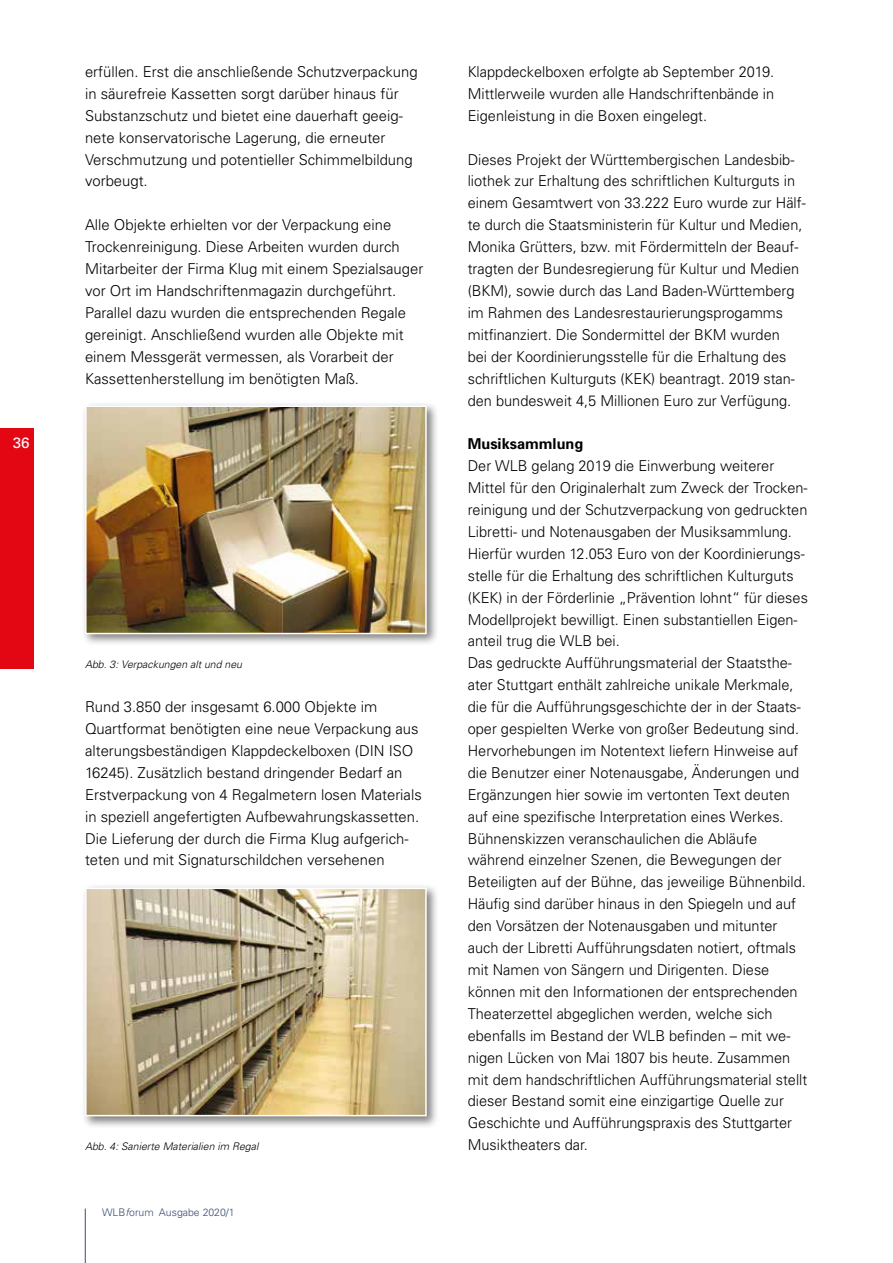
<style>
.page{position:relative;width:893px;height:1263px;background:#fff}
.page>*{position:absolute;margin:0;border:0;box-sizing:border-box;transform-origin:0 0}
.t1{font:300 15px/21.9px "Univers";color:#000}
.t2{font:700 15px "Univers";color:#000}
.t3{font:15px "Univers";color:#fff}
.t4{font:italic 300 10.5px "Univers";color:#000}
.t5{font:10.5px "Univers Light 3";color:#3a4c74}
.s1{font-family:"Univers Light Oblique 3"}
</style>
<div class="page">
<hr style="left:85px;top:1208px;width:1px;height:55px;background:#3a4c74">
<div style="left:0;top:428px;width:34px;height:240px;background:#e30613"></div>
<div style="left:81px;top:883px;width:358px;height:246px;background:#000;opacity:.5"></div>
<img style="left:88px;top:890px;width:336px;height:223px">
<div style="left:85px;top:887px;width:342px;height:229px;border:2px solid #fff"></div>
<div style="left:81px;top:401px;width:358px;height:246px;background:#000;opacity:.5"></div>
<img style="left:88px;top:408px;width:336px;height:223px">
<div style="left:85px;top:405px;width:342px;height:229px;border:2px solid #fff"></div>
<p class="t3" style="left:13px;top:434px;width:18px">36</p>
<p class="t1" style="left:85px;top:60px;width:334px">erfüllen. Erst die anschließende Schutzverpackung in säurefreie Kassetten sorgt darüber hinaus für Substanzschutz und bietet eine dauerhaft geeig&shy;nete konservatorische Lagerung, die erneuter Verschmutzung und potentieller Schimmelbildung vorbeugt.</p>
<p class="t1" style="left:85px;top:214px;width:340px">Alle Objekte erhielten vor der Verpackung eine Trockenreinigung. Diese Arbeiten wurden durch Mitarbeiter der Firma Klug mit einem Spezialsauger vor Ort im Handschriftenmagazin durchgeführt.<br>Parallel dazu wurden die entsprechenden Regale gereinigt. Anschließend wurden alle Objekte mit einem Messgerät vermessen, als Vorarbeit der Kassettenherstellung im benötigten Maß.</p>
<p class="t4" style="left:85px;top:658px;width:159px">Abb. 3: Verpackungen alt und neu</p>
<p class="t1" style="left:85px;top:695px;width:338px">Rund 3.850 der insgesamt 6.000 Objekte im Quartformat benötigten eine neue Verpackung aus alterungsbeständigen Klappdeckelboxen (DIN ISO 16245). Zusätzlich bestand dringender Bedarf an Erstverpackung von 4 Regalmetern losen Materials in speziell angefertigten Aufbewahrungskassetten.<br>Die Lieferung der durch die Firma Klug aufgerich&shy;teten und mit Signaturschildchen versehenen</p>
<p class="t4" style="left:85px;top:1140px;width:175px">Abb. 4: Sanierte Materialien im Regal</p>
<p class="t5" style="left:102px;top:1206px;width:134px">WLB<span class="s1">f</span>orum Ausgabe 2020/1</p>
<p class="t1" style="left:468px;top:60px;width:308px;text-align:justify">Klappdeckelboxen erfolgte ab September 2019.<br>Mittlerweile wurden alle Handschriftenbände in Eigenleistung in die Boxen eingelegt.</p>
<p class="t1" style="left:468px;top:148px;width:339px">Dieses Projekt der Württembergischen Landesbib&shy;liothek zur Erhaltung des schriftlichen Kulturguts in einem Gesamtwert von 33.222 Euro wurde zur Hälf&shy;te durch die Staatsministerin für Kultur und Medien, Monika Grütters, bzw. mit Fördermitteln der Beauf&shy;tragten der Bundesregierung für Kultur und Medien (BKM), sowie durch das Land Baden-Württemberg im Rahmen des Landesrestaurierungsprogamms mitfinanziert. Die Sondermittel der BKM wurden<br>bei der Koordinierungsstelle für die Erhaltung des schriftlichen Kulturguts (KEK) beantragt. 2019 stan&shy;den bundesweit 4,5 Millionen Euro zur Verfügung.</p>
<p class="t2" style="left:468px;top:434px;width:117px">Musiksammlung</p>
<p class="t1" style="left:468px;top:454px;width:342px">Der WLB gelang 2019 die Einwerbung weiterer Mittel für den Originalerhalt zum Zweck der Trocken&shy;reinigung und der Schutzverpackung von gedruckten Libretti- und Notenausgaben der Musiksammlung.<br>Hierfür wurden 12.053 Euro von der Koordinierungs&shy;stelle für die Erhaltung des schriftlichen Kulturguts (KEK) in der Förderlinie „Prävention lohnt“ für dieses Modellprojekt bewilligt. Einen substantiellen Eigen&shy;anteil trug die WLB bei.<br>Das gedruckte Aufführungsmaterial der Staatsthe&shy;ater Stuttgart enthält zahlreiche unikale Merkmale, die für die Aufführungsgeschichte der in der Staats&shy;oper gespielten Werke von großer Bedeutung sind.<br>Hervorhebungen im Notentext liefern Hinweise auf die Benutzer einer Notenausgabe, Änderungen und Ergänzungen hier sowie im vertonten Text deuten auf eine spezifische Interpretation eines Werkes.<br>Bühnenskizzen veranschaulichen die Abläufe während einzelner Szenen, die Bewegungen der Beteiligten auf der Bühne, das jeweilige Bühnenbild.<br>Häufig sind darüber hinaus in den Spiegeln und auf den Vorsätzen der Notenausgaben und mitunter auch der Libretti Aufführungsdaten notiert, oftmals mit Namen von Sängern und Dirigenten. Diese können mit den Informationen der entsprechenden Theaterzettel abgeglichen werden, welche sich ebenfalls im Bestand der WLB befinden – mit we&shy;nigen Lücken von Mai 1807 bis heute. Zusammen mit dem handschriftlichen Aufführungsmaterial stellt dieser Bestand somit eine einzigartige Quelle zur Geschichte und Aufführungspraxis des Stuttgarter Musiktheaters dar.</p>
</div>
